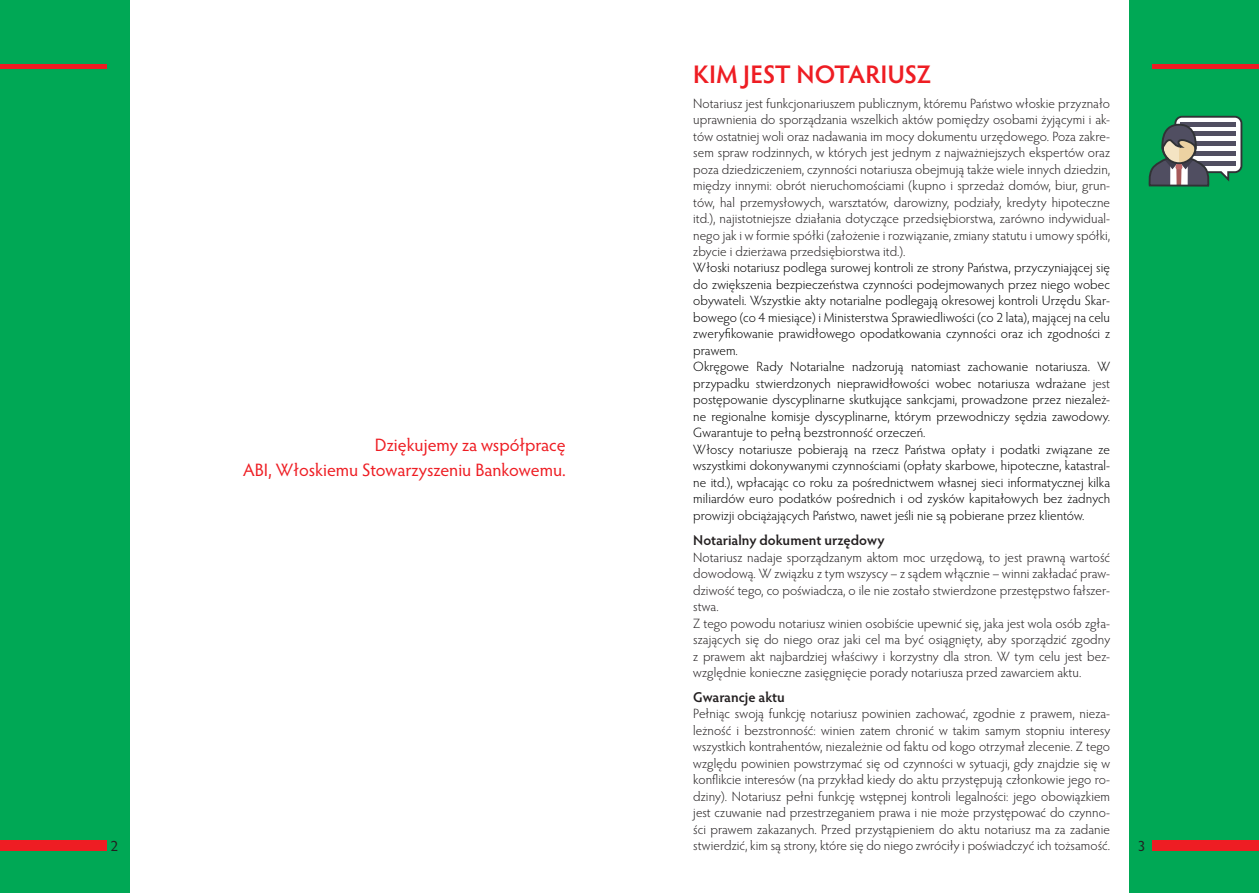
<style>
.page{position:relative;width:1259px;height:893px;background:#fff}
.page>*{position:absolute;margin:0;border:0;box-sizing:border-box;transform-origin:0 0}
.t1{font:600 25.5px "Hypatia Sans Pro";letter-spacing:-.005em;color:#ee1d23}
.t2{font:18px/25.5px "Hypatia Sans Pro";letter-spacing:-.005em;color:#ee1d23;text-align:right}
.t3{font:15px "Hypatia Sans Pro";color:#231f20}
.t4{font:600 14.25px "Hypatia Sans Pro";letter-spacing:-.005em;color:#231f20}
.t5{font:300 13.5px/16.5px "Hypatia Sans Pro";letter-spacing:.005em;color:#231f20;text-align:justify}
.t6{font:300 13.5px/16.5px "Hypatia Sans Pro";letter-spacing:.005em;color:#000}
.s1{color:#231f20}
</style>
<div class="page">
<div style="left:0;top:0;width:130px;height:893px;background:#00a855"></div>
<div style="left:1129px;top:0;width:130px;height:893px;background:#00a855"></div>
<div style="left:0;top:840px;width:106px;height:10px;background:#ee1d23"></div>
<hr style="left:0;top:64px;width:106px;height:4px;background:#ee1d23">
<div style="left:1152px;top:840px;width:107px;height:10px;background:#ee1d23"></div>
<hr style="left:1152px;top:64px;width:107px;height:4px;background:#ee1d23">
<svg style="left:1148px;top:115px;width:95px;height:72px"></svg>
<h1 class="t1" style="left:693px;top:56px;width:239px">KIM JEST NOTARIUSZ</h1>
<p class="t5" style="left:693px;top:94px;width:418px">Notariusz jest funkcjonariuszem publicznym, któremu Państwo włoskie przyznało uprawnienia do sporządzania wszelkich aktów pomiędzy osobami żyjącymi i ak&shy;tów ostatniej woli oraz nadawania im mocy dokumentu urzędowego. Poza zakre&shy;sem spraw rodzinnych, w których jest jednym z najważniejszych ekspertów oraz poza dziedziczeniem, czynności notariusza obejmują także wiele innych dziedzin, między innymi: obrót nieruchomościami (kupno i sprzedaż domów, biur, grun&shy;tów, hal przemysłowych, warsztatów, darowizny, podziały, kredyty hipoteczne itd.), najistotniejsze działania dotyczące przedsiębiorstwa, zarówno indywidual&shy;nego jak i w formie spółki (założenie i rozwiązanie, zmiany statutu i umowy spółki, zbycie i dzierżawa przedsiębiorstwa itd.).</p>
<p class="t6" style="left:693px;top:259px;width:418px">Włoski notariusz podlega surowej kontroli ze strony Państwa, przyczyniającej się do zwiększenia bezpieczeństwa czynności podejmowanych przez niego wobec obywateli. Wszystkie akty notarialne podlegają okresowej kontroli Urzędu Skar&shy;bowego (co 4 miesiące) i Ministerstwa Sprawiedliwości (co 2 lata), mającej na celu zweryfikowanie prawidłowego opodatkowania czynności oraz ich zgodności z prawem.<br>Okręgowe Rady Notarialne nadzorują natomiast zachowanie notariusza. W przypadku stwierdzonych nieprawidłowości wobec notariusza wdrażane <span class="s1">jest </span>postępowanie dyscyplinarne skutkujące sankcjami, prowadzone przez niezależ&shy;ne regionalne komisje dyscyplinarne, którym przewodniczy sędzia zawodowy.<br>Gwarantuje to pełną bezstronność orzeczeń.<br>Włoscy notariusze pobierają na rzecz Państwa opłaty i podatki związane ze wszystkimi dokonywanymi czynnościami (opłaty skarbowe, hipoteczne, katastral&shy;ne itd.), wpłacając co roku za pośrednictwem własnej sieci informatycznej kilka miliardów euro podatków pośrednich i od zysków kapitałowych bez żadnych prowizji obciążających Państwo, nawet jeśli nie są pobierane przez klientów.</p>
<p class="t4" style="left:693px;top:530px;width:193px">Notarialny dokument urzędowy</p>
<p class="t5" style="left:693px;top:548px;width:418px;text-align:left">Notariusz nadaje sporządzanym aktom moc urzędową, to jest prawną wartość dowodową. W związku z tym wszyscy – z sądem włącznie – winni zakładać praw&shy;dziwość tego, co poświadcza, o ile nie zostało stwierdzone przestępstwo fałszer&shy;stwa.<br>Z tego powodu notariusz winien osobiście upewnić się, jaka jest wola osób zgła&shy;szających się do niego oraz jaki cel ma być osiągnięty, aby sporządzić zgodny z prawem akt najbardziej właściwy i korzystny dla stron. W tym celu jest bez&shy;względnie konieczne zasięgnięcie porady notariusza przed zawarciem aktu.</p>
<p class="t4" style="left:693px;top:687px;width:93px">Gwarancje aktu</p>
<p class="t5" style="left:693px;top:705px;width:418px">Pełniąc swoją funkcję notariusz powinien zachować, zgodnie z prawem, nieza&shy;leżność i bezstronność: winien zatem chronić w takim samym stopniu interesy wszystkich kontrahentów, niezależnie od faktu od kogo otrzymał zlecenie. Z tego względu powinien powstrzymać się od czynności w sytuacji, gdy znajdzie się w konflikcie interesów (na przykład kiedy do aktu przystępują członkowie jego ro&shy;dziny). Notariusz pełni funkcję wstępnej kontroli legalności: jego obowiązkiem jest czuwanie nad przestrzeganiem prawa i nie może przystępować do czynno&shy;ści prawem zakazanych. Przed przystąpieniem do aktu notariusz ma za zadanie stwierdzić, kim są strony, które się do niego zwróciły i poświadczyć ich tożsamość.</p>
<h2 class="t2" style="left:243px;top:431px;width:324px">Dziękujemy za współpracę<br>ABI, Włoskiemu Stowarzyszeniu Bankowemu.</h2>
<p class="t3" style="left:111px;top:836px;width:9px">2</p>
<p class="t3" style="left:1137px;top:836px;width:9px">3</p>
</div>
